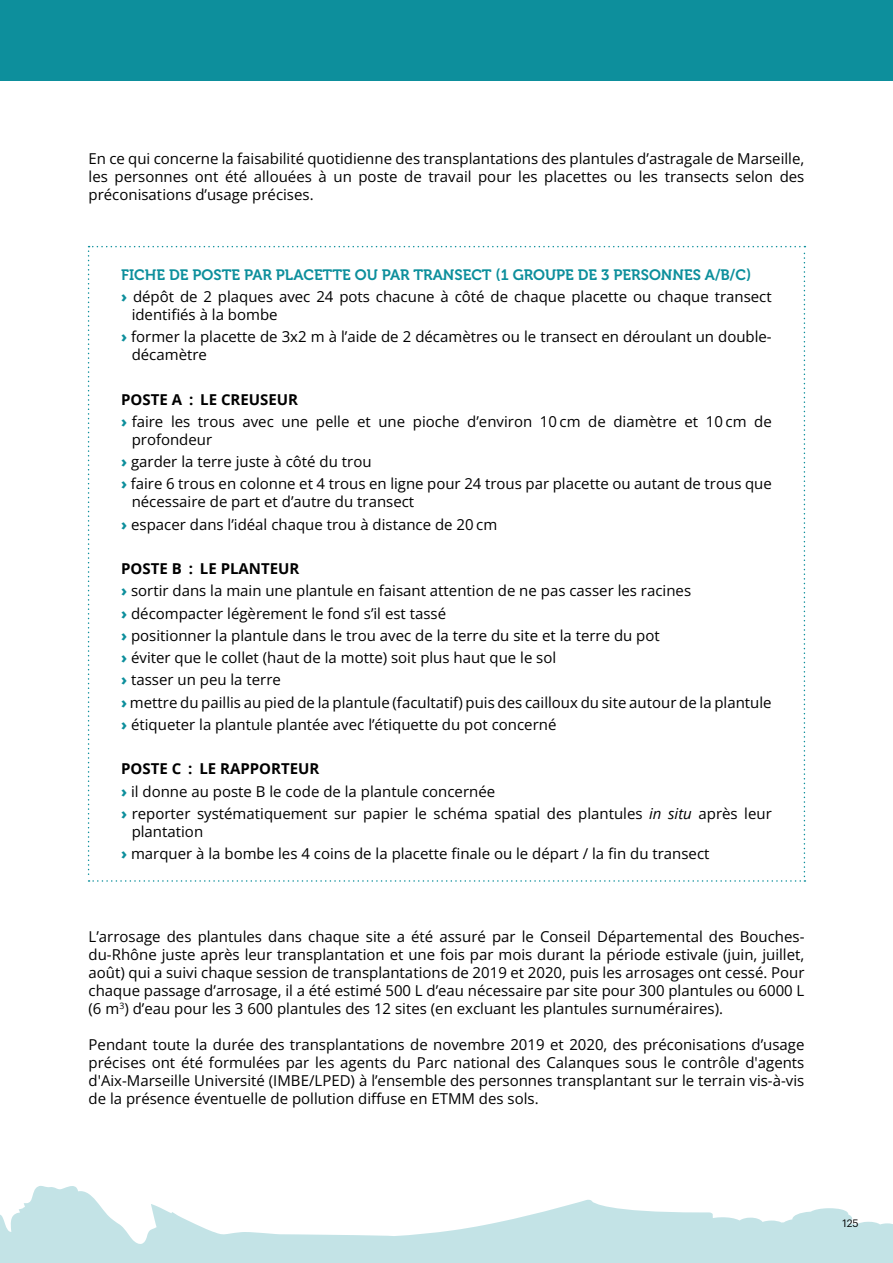
<style>
.page{position:relative;width:893px;height:1263px;background:#fff}
.page>*{position:absolute;margin:0;border:0;box-sizing:border-box;transform-origin:0 0}
.t1{font:15px/22.2px "Open Sans";color:#000}
.t2{font:15px "Museo 700";color:#0d8f9c}
.t3{font:10.5px "Graphik";color:#000}
.s1{font-weight:800;color:#0d8f9c}
.s2{font-weight:700}
.s3{font-style:italic}
</style>
<div class="page">
<svg style="left:0;top:1186px;width:893px;height:77px;fill:#c3e3e6"></svg>
<div style="left:0;top:0;width:893px;height:80px;background:#0d8f9c"></div>
<svg style="left:88px;top:246px;width:717px;height:636px"></svg>
<p class="t1" style="left:89px;top:149px;width:717px;line-height:18px;text-align:justify">En ce qui concerne la faisabilité quotidienne des transplantations des plantules d’astragale de Marseille, les personnes ont été allouées à un poste de travail pour les placettes ou les transects selon des préconisations d’usage précises.</p>
<p class="t2" style="left:121px;top:266px;width:632px">FICHE DE POSTE PAR PLACETTE OU PAR TRANSECT (1 GROUPE DE 3 PERSONNES A/B/C)</p>
<p class="t1" style="left:132px;top:287px;width:642px;line-height:18px;text-indent:-10px"><span class="s1">›</span> dépôt de 2 plaques avec 24 pots chacune à côté de chaque placette ou chaque transect identifiés à la bombe</p>
<p class="t1" style="left:132px;top:327px;width:642px;line-height:18px;text-indent:-10px"><span class="s1">›</span> former la placette de 3x2 m à l’aide de 2 décamètres ou le transect en déroulant un double&shy;décamètre</p>
<p class="t1" style="left:121px;top:388px;width:652px"><span class="s2">POSTE A : LE CREUSEUR<br></span><span class="s1">›</span> faire les trous avec une pelle et une pioche d’environ 10 cm de diamètre et 10 cm de</p>
<p class="t1" style="left:121px;top:428px;width:652px;text-indent:10px">profondeur<br><span class="s1">›</span> garder la terre juste à côté du trou<br><span class="s1">›</span> faire 6 trous en colonne et 4 trous en ligne pour 24 trous par placette ou autant de trous que</p>
<p class="t1" style="left:121px;top:490px;width:378px;text-indent:10px">nécessaire de part et d’autre du transect<br><span class="s1">›</span> espacer dans l’idéal chaque trou à distance de 20 cm</p>
<p class="t1" style="left:121px;top:557px;width:652px"><span class="s2">POSTE B : LE PLANTEUR<br></span><span class="s1">›</span> sortir dans la main une plantule en faisant attention de ne pas casser les racines<br><span class="s1">›</span> décompacter légèrement le fond s’il est tassé<br><span class="s1">›</span> positionner la plantule dans le trou avec de la terre du site et la terre du pot<br><span class="s1">›</span> éviter que le collet (haut de la motte) soit plus haut que le sol<br><span class="s1">›</span> tasser un peu la terre<br><span class="s1">›</span> mettre du paillis au pied de la plantule (facultatif) puis des cailloux du site autour de la plantule <span class="s1">›</span> étiqueter la plantule plantée avec l’étiquette du pot concerné</p>
<p class="t1" style="left:121px;top:757px;width:652px"><span class="s2">POSTE C : LE RAPPORTEUR<br></span><span class="s1">›</span> il donne au poste B le code de la plantule concernée<br><span class="s1">›</span> reporter systématiquement sur papier le schéma spatial des plantules <span class="s3">in situ</span> après leur</p>
<p class="t1" style="left:121px;top:820px;width:590px;text-indent:10px">plantation<br><span class="s1">›</span> marquer à la bombe les 4 coins de la placette finale ou le départ / la fin du transect</p>
<p class="t1" style="left:89px;top:927px;width:717px;line-height:18px;text-align:justify">L’arrosage des plantules dans chaque site a été assuré par le Conseil Départemental des Bouches&shy;du-Rhône juste après leur transplantation et une fois par mois durant la période estivale (juin, juillet, août) qui a suivi chaque session de transplantations de 2019 et 2020, puis les arrosages ont cessé. Pour chaque passage d’arrosage, il a été estimé 500 L d’eau nécessaire par site pour 300 plantules ou 6000 L (6 m<sup>3</sup>) d’eau pour les 3 600 plantules des 12 sites (en excluant les plantules surnuméraires).</p>
<p class="t1" style="left:89px;top:1035px;width:717px;line-height:18px;text-align:justify">Pendant toute la durée des transplantations de novembre 2019 et 2020, des préconisations d’usage précises ont été formulées par les agents du Parc national des Calanques sous le contrôle d'agents d'Aix-Marseille Université (IMBE/LPED) à l’ensemble des personnes transplantant sur le terrain vis-à-vis de la présence éventuelle de pollution diffuse en ETMM des sols.</p>
<p class="t3" style="left:843px;top:1215px;width:18px">125</p>
</div>
